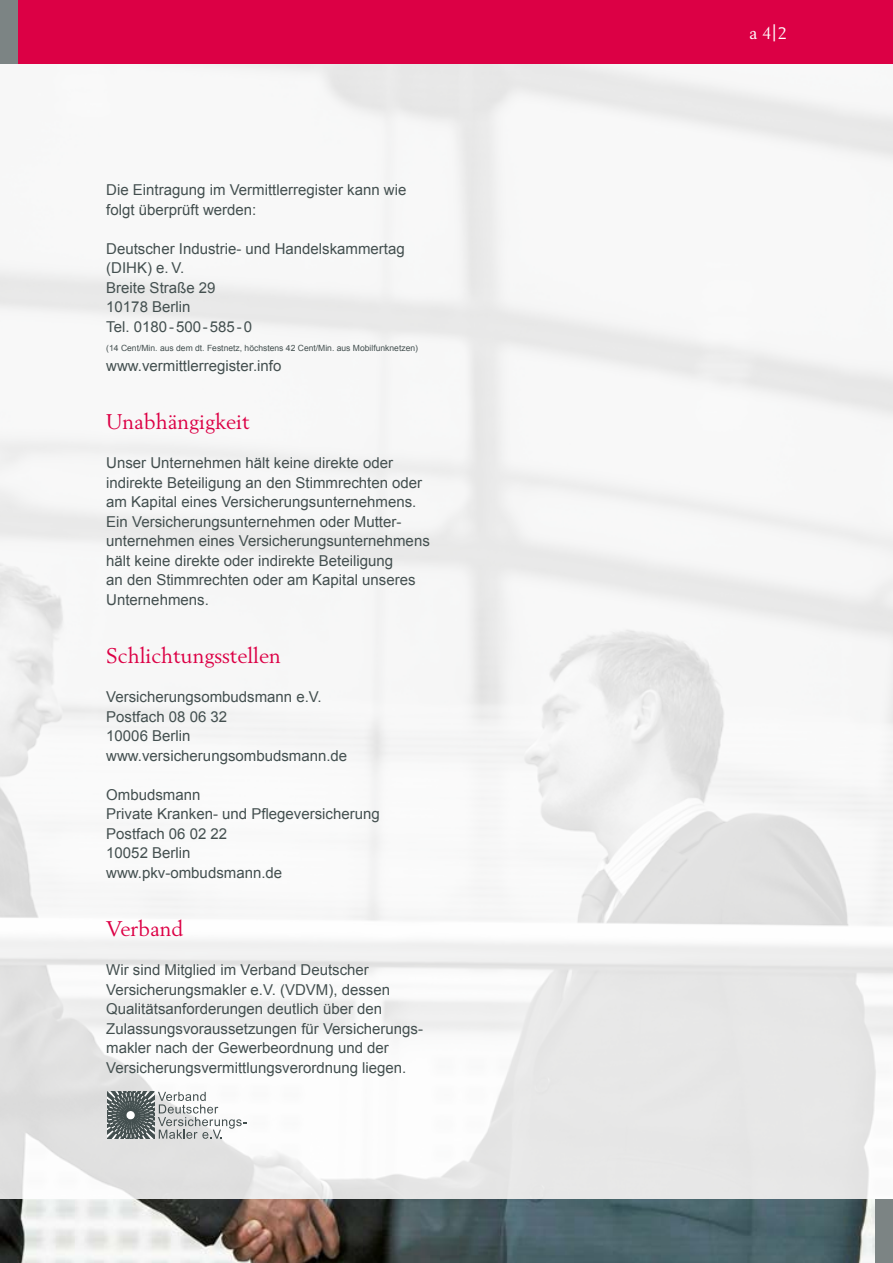
<style>
.page{position:relative;width:893px;height:1263px;background:#fff}
.page>*{position:absolute;margin:0;border:0;box-sizing:border-box;transform-origin:0 0}
.t1{font:21px "Berling";color:#dc0045}
.t2{font:16.5px "Berling";color:#fff}
.t3{font:15px/19.5px "Arial";color:#434f4f}
.t4{font:8.55px "Arial";color:#434f4f}
.s1{font-size:18px}
.s2{font-style:italic;font-size:21px}
</style>
<div class="page">
<img style="left:0;top:64px;width:893px;height:1135px">
<img style="left:0;top:1199px;width:876px;height:64px">
<div style="left:0;top:0;width:893px;height:64px;background:#dc0045"></div>
<svg style="left:107px;top:1092px;width:139px;height:47px"></svg>
<div style="left:876px;top:1199px;width:17px;height:64px;background:#7c8484"></div>
<div style="left:0;top:0;width:17px;height:64px;background:#7c8484"></div>
<p class="t3" style="left:106px;top:180px;width:302px">Die Eintragung im Vermittlerregister kann wie folgt überprüft werden:</p>
<p class="t3" style="left:106px;top:239px;width:300px">Deutscher Industrie- und Handelskammertag (DIHK) e. V.<br>Breite Straße 29<br>10178 Berlin<br>Tel. 0180 - 500 - 585 - 0</p>
<p class="t4" style="left:106px;top:342px;width:313px">(14 Cent/Min. aus dem dt. Festnetz, höchstens 42 Cent/Min. aus Mobilfunknetzen)</p>
<p class="t3" style="left:106px;top:356px;width:177px">www.vermittlerregister.info</p>
<h1 class="t1" style="left:106px;top:409px;width:145px">Unabhängigkeit</h1>
<p class="t3" style="left:106px;top:453px;width:325px">Unser Unternehmen hält keine direkte oder indirekte Beteiligung an den Stimmrechten oder am Kapital eines Versicherungsunternehmens.<br>Ein Versicherungsunternehmen oder Mutter&shy;unternehmen eines Versicherungsunternehmens hält keine direkte oder indirekte Beteiligung<br>an den Stimmrechten oder am Kapital unseres Unternehmens.</p>
<h1 class="t1" style="left:106px;top:643px;width:176px">Schlichtungsstellen</h1>
<p class="t3" style="left:106px;top:687px;width:242px">Versicherungsombudsmann e.V.<br>Postfach 08 06 32<br>10006 Berlin www.versicherungsombudsmann.de</p>
<p class="t3" style="left:106px;top:785px;width:275px">Ombudsmann<br>Private Kranken- und Pflegeversicherung<br>Postfach 06 02 22<br>10052 Berlin<br>www.pkv-ombudsmann.de</p>
<h1 class="t1" style="left:106px;top:916px;width:78px">Verband</h1>
<p class="t3" style="left:106px;top:960px;width:318px">Wir sind Mitglied im Verband Deutscher Versicherungsmakler e.V. (VDVM), dessen Qualitätsanforderungen deutlich über den Zulassungsvoraussetzungen für Versicherungs&shy;makler nach der Gewerbeordnung und der Versicherungsvermittlungsverordnung liegen.</p>
<p class="t2" style="left:749px;top:23px;width:39px"><span class="s1">a</span> 4<span class="s2">|</span> 2</p>
</div>
